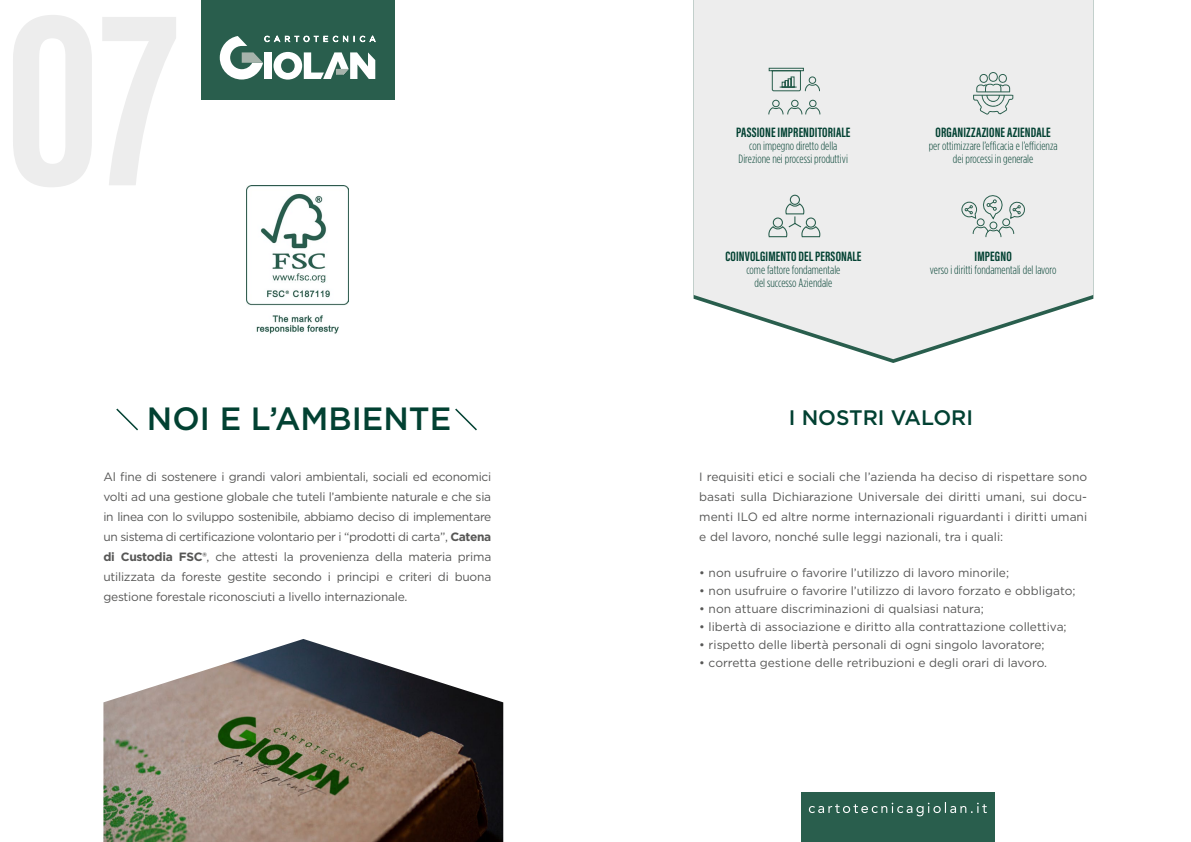
<style>
.page{position:relative;width:1191px;height:842px;background:#fff}
.page>*{position:absolute;margin:0;border:0;box-sizing:border-box;transform-origin:0 0}
.t1{font:500 32.2px "Gotham";color:#024132}
.t2{font:500 21px "Gotham";color:#024132}
.t3{font:14px "Acumin Variable Concept";letter-spacing:.01em;color:#024132}
.t4{font:12px/20px "Gotham";color:#575756;text-align:justify}
.t5{font:300 12px/13px "Gotham Condensed";color:#024132;text-align:center}
.s1{font-weight:700}
</style>
<div class="page">
<svg style="left:693px;top:0;width:400px;height:359px;fill:#ededed"></svg>
<img style="left:103px;top:639px;width:400px;height:203px">
<svg style="left:455px;top:408px;width:22px;height:23px"></svg>
<svg style="left:116px;top:408px;width:22px;height:23px"></svg>
<div style="left:801px;top:793px;width:193px;height:49px;background:#295e4d"></div>
<svg style="left:809px;top:802px;width:177px;height:14px"></svg>
<div style="left:201px;top:0;width:193px;height:99px;background:#295e4d"></div>
<svg style="left:220px;top:36px;width:155px;height:44px"></svg>
<img style="left:246px;top:185px;width:102px;height:149px">
<svg style="left:972px;top:72px;width:41px;height:43px"></svg>
<svg style="left:768px;top:194px;width:53px;height:44px"></svg>
<div style="left:772px;top:100px;width:7px;height:7px;border:1px solid #295e4d;border-radius:50%"></div>
<div style="left:791px;top:100px;width:7px;height:7px;border:1px solid #295e4d;border-radius:50%"></div>
<div style="left:809px;top:100px;width:7px;height:7px;border:1px solid #295e4d;border-radius:50%"></div>
<svg style="left:768px;top:107px;width:52px;height:8px"></svg>
<svg style="left:768px;top:67px;width:52px;height:25px"></svg>
<svg style="left:961px;top:194px;width:64px;height:44px"></svg>
<p class="t3" style="left:736px;top:123px;width:116px">PASSIONE IMPRENDITORIALE</p>
<p class="t5" style="left:738px;top:140px;width:111px">con impegno diretto della<br>Direzione nei processi produttivi</p>
<p class="t3" style="left:725px;top:247px;width:138px">COINVOLGIMENTO DEL PERSONALE</p>
<p class="t5" style="left:746px;top:263px;width:96px">come fattore fondamentale del successo Aziendale</p>
<p class="t3" style="left:935px;top:123px;width:117px">ORGANIZZAZIONE AZIENDALE</p>
<p class="t5" style="left:928px;top:140px;width:130px">per ottimizzare l’efficacia e l’efficienza dei processi in generale</p>
<p class="t3" style="left:974px;top:247px;width:39px">IMPEGNO</p>
<p class="t5" style="left:930px;top:263px;width:128px">verso i diritti fondamentali del lavoro</p>
<h1 class="t1" style="left:147px;top:398px;width:306px">NOI E L’AMBIENTE</h1>
<h2 class="t2" style="left:788px;top:404px;width:186px">I NOSTRI VALORI</h2>
<p class="t4" style="left:103px;top:466px;width:389px">Al fine di sostenere i grandi valori ambientali, sociali ed economici volti ad una gestione globale che tuteli l’ambiente naturale e che sia in linea con lo sviluppo sostenibile, abbiamo deciso di implementare un sistema di certificazione volontario per i “prodotti di carta”, <span class="s1">Catena di Custodia FSC®</span>, che attesti la provenienza della materia prima utilizzata da foreste gestite secondo i principi e criteri di buona gestione forestale riconosciuti a livello internazionale.</p>
<p class="t4" style="left:699px;top:466px;width:389px">I requisiti etici e sociali che l’azienda ha deciso di rispettare sono basati sulla Dichiarazione Universale dei diritti umani, sui docu&shy;menti ILO ed altre norme internazionali riguardanti i diritti umani e del lavoro, nonché sulle leggi nazionali, tra i quali:</p>
<p class="t4" style="left:699px;top:562px;width:311px">• non usufruire o favorire l’utilizzo di lavoro minorile;</p>
<p class="t4" style="left:699px;top:580px;width:378px">• non usufruire o favorire l’utilizzo di lavoro forzato e obbligato;</p>
<p class="t4" style="left:699px;top:598px;width:286px">• non attuare discriminazioni di qualsiasi natura;</p>
<p class="t4" style="left:699px;top:616px;width:369px">• libertà di associazione e diritto alla contrattazione collettiva;</p>
<p class="t4" style="left:699px;top:634px;width:347px">• rispetto delle libertà personali di ogni singolo lavoratore;</p>
<p class="t4" style="left:699px;top:652px;width:349px">• corretta gestione delle retribuzioni e degli orari di lavoro.</p>
</div>
